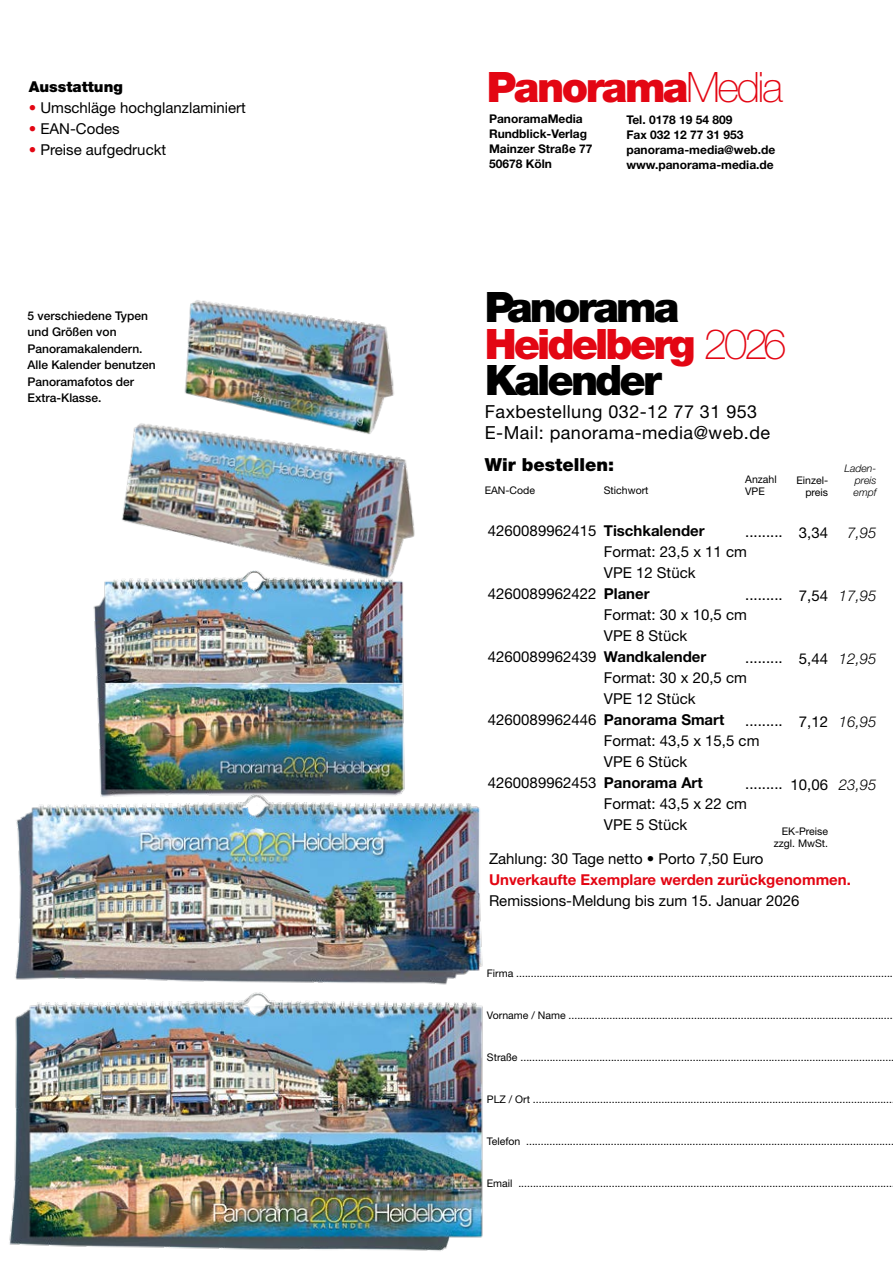
<style>
.page{position:relative;width:893px;height:1263px;background:#fff}
.page>*{position:absolute;margin:0;border:0;box-sizing:border-box;transform-origin:0 0}
.t1{font:900 42px "Helvetica Neue LT";letter-spacing:-.07em;color:#e30613}
.t2{font:900 42px "Helvetica Neue LT";letter-spacing:-.07em;color:#000}
.t3{font:18px/21px "Helvetica Neue LT";letter-spacing:.025em;color:#000}
.t4{font:900 18px "Helvetica Neue LT";color:#000}
.t5{font:15px/21px "Helvetica Neue LT";color:#000}
.t6{font:700 15px "Helvetica Neue LT";color:#000}
.t7{font:700 15px "Helvetica Neue LT";color:#e30613}
.t8{font:italic 300 15px "Helvetica Neue LT";color:#000}
.t9{font:900 15px "Helvetica Neue LT";color:#000}
.t10{font:700 12px/15px "Helvetica Neue LT";color:#000}
.t11{font:500 12px "Helvetica Neue LT";color:#000}
.t12{font:10.5px/12px "Helvetica Neue LT";color:#000;text-align:right}
.t13{font:italic 300 10.5px/12px "Helvetica Neue LT";color:#000;text-align:justify}
.s1{color:#e30613}
.s2{font-weight:100}
</style>
<div class="page">
<img style="left:15px;top:800px;width:468px;height:185px">
<img style="left:9px;top:992px;width:474px;height:259px">
<img style="left:184px;top:300px;width:210px;height:101px">
<img style="left:122px;top:401px;width:293px;height:169px">
<img style="left:93px;top:570px;width:312px;height:230px">
<p class="t9" style="left:29px;top:77px;width:96px">Ausstattung</p>
<p class="t5" style="left:29px;top:96px;width:219px"><span class="s1">•</span> Umschläge hochglanzlaminiert</p>
<p class="t5" style="left:29px;top:117px;width:93px"><span class="s1">•</span> EAN-Codes</p>
<p class="t5" style="left:29px;top:138px;width:139px"><span class="s1">•</span> Preise aufgedruckt</p>
<p class="t11" style="left:28px;top:308px;width:122px">5 verschiedene Typen</p>
<p class="t11" style="left:28px;top:325px;width:90px">und Größen von</p>
<p class="t11" style="left:28px;top:341px;width:116px">Panoramakalendern.</p>
<p class="t11" style="left:28px;top:358px;width:130px">Alle Kalender benutzen</p>
<p class="t11" style="left:28px;top:374px;width:108px">Panoramafotos der</p>
<p class="t11" style="left:28px;top:391px;width:75px">Extra-Klasse.</p>
<h1 class="t1" style="left:487px;top:62px;width:298px">Panorama<span class="s2">Media</span></h1>
<p class="t10" style="left:626px;top:112px;width:151px">Tel. 0178 19 54 809<br>Fax 032 12 77 31 953 panorama-media@web.de www.panorama-media.de</p>
<p class="t10" style="left:489px;top:111px;width:105px">PanoramaMedia<br>Rundblick-Verlag<br>Mainzer Straße 77<br>50678 Köln</p>
<p class="t2" style="left:485px;top:282px;width:196px">Panorama</p>
<p class="t1" style="left:485px;top:318px;width:303px">Heidelberg <span class="s2">2026</span></p>
<p class="t2" style="left:485px;top:354px;width:178px">Kalender</p>
<h2 class="t3" style="left:485px;top:401px;width:287px">Faxbestellung 032-12 77 31 953<br>E-Mail: panorama-media@web.de</h2>
<h2 class="t4" style="left:485px;top:454px;width:131px">Wir bestellen:</h2>
<p class="t12" style="left:745px;top:473px;width:33px;text-align:left">Anzahl<br>VPE</p>
<p class="t12" style="left:796px;top:474px;width:33px">Einzel&shy;preis</p>
<h3 class="t5" style="left:799px;top:522px;width:31px">3,34</h3>
<p class="t12" style="left:485px;top:485px;width:52px">EAN-Code</p>
<p class="t12" style="left:604px;top:485px;width:46px">Stichwort</p>
<h3 class="t6" style="left:604px;top:522px;width:102px">Tischkalender</h3>
<h3 class="t5" style="left:604px;top:541px;width:145px">Format: 23,5 x 11 cm<br>VPE 12 Stück</h3>
<h3 class="t6" style="left:604px;top:585px;width:47px">Planer</h3>
<h3 class="t5" style="left:604px;top:604px;width:145px">Format: 30 x 10,5 cm<br>VPE 8 Stück</h3>
<h3 class="t6" style="left:604px;top:648px;width:104px">Wandkalender</h3>
<h3 class="t5" style="left:604px;top:667px;width:145px">Format: 30 x 20,5 cm<br>VPE 12 Stück</h3>
<h3 class="t6" style="left:604px;top:711px;width:122px">Panorama Smart</h3>
<h3 class="t5" style="left:604px;top:730px;width:157px">Format: 43,5 x 15,5 cm<br>VPE 6 Stück</h3>
<h3 class="t6" style="left:604px;top:774px;width:100px">Panorama Art</h3>
<h3 class="t5" style="left:604px;top:793px;width:145px">Format: 43,5 x 22 cm<br>VPE 5 Stück</h3>
<p class="t5" style="left:488px;top:520px;width:110px">4260089962415</p>
<h3 class="t5" style="left:745px;top:521px;width:39px">.........</h3>
<p class="t5" style="left:488px;top:583px;width:110px">4260089962422</p>
<h3 class="t5" style="left:799px;top:585px;width:31px">7,54</h3>
<h3 class="t5" style="left:745px;top:584px;width:39px">.........</h3>
<p class="t5" style="left:488px;top:646px;width:110px">4260089962439</p>
<h3 class="t5" style="left:799px;top:648px;width:31px">5,44</h3>
<h3 class="t5" style="left:745px;top:647px;width:39px">.........</h3>
<p class="t5" style="left:488px;top:709px;width:110px">4260089962446</p>
<h3 class="t5" style="left:799px;top:711px;width:31px">7,12</h3>
<h3 class="t5" style="left:745px;top:710px;width:39px">.........</h3>
<p class="t5" style="left:488px;top:772px;width:110px">4260089962453</p>
<h3 class="t5" style="left:791px;top:774px;width:39px">10,06</h3>
<p class="t12" style="left:774px;top:825px;width:56px">EK-Preise zzgl. MwSt.</p>
<h3 class="t5" style="left:745px;top:773px;width:39px">.........</h3>
<p class="t13" style="left:853px;top:462px;width:24px;text-indent:-9px">Laden&shy;preis empf</p>
<h3 class="t8" style="left:847px;top:523px;width:31px">7,95</h3>
<h3 class="t8" style="left:839px;top:586px;width:39px">17,95</h3>
<h3 class="t8" style="left:839px;top:649px;width:39px">12,95</h3>
<h3 class="t8" style="left:839px;top:712px;width:39px">16,95</h3>
<h3 class="t8" style="left:839px;top:775px;width:39px">23,95</h3>
<h3 class="t5" style="left:489px;top:848px;width:276px">Zahlung: 30 Tage netto • Porto 7,50 Euro</h3>
<h3 class="t7" style="left:489px;top:871px;width:363px">Unverkaufte Exemplare werden zurückgenommen.</h3>
<h3 class="t5" style="left:489px;top:890px;width:312px">Remissions-Meldung bis zum 15. Januar 2026</h3>
<p class="t12" style="left:487px;top:967px;width:407px">Firma .................................................................................................................................</p>
<p class="t12" style="left:487px;top:1009px;width:407px">Vorname / Name ...............................................................................................................</p>
<p class="t12" style="left:487px;top:1051px;width:409px">Straße ................................................................................................................................</p>
<p class="t12" style="left:487px;top:1093px;width:407px">PLZ / Ort ...........................................................................................................................</p>
<p class="t12" style="left:487px;top:1135px;width:409px">Telefon ..............................................................................................................................</p>
<p class="t12" style="left:487px;top:1177px;width:407px">Email ................................................................................................................................</p>
</div>
